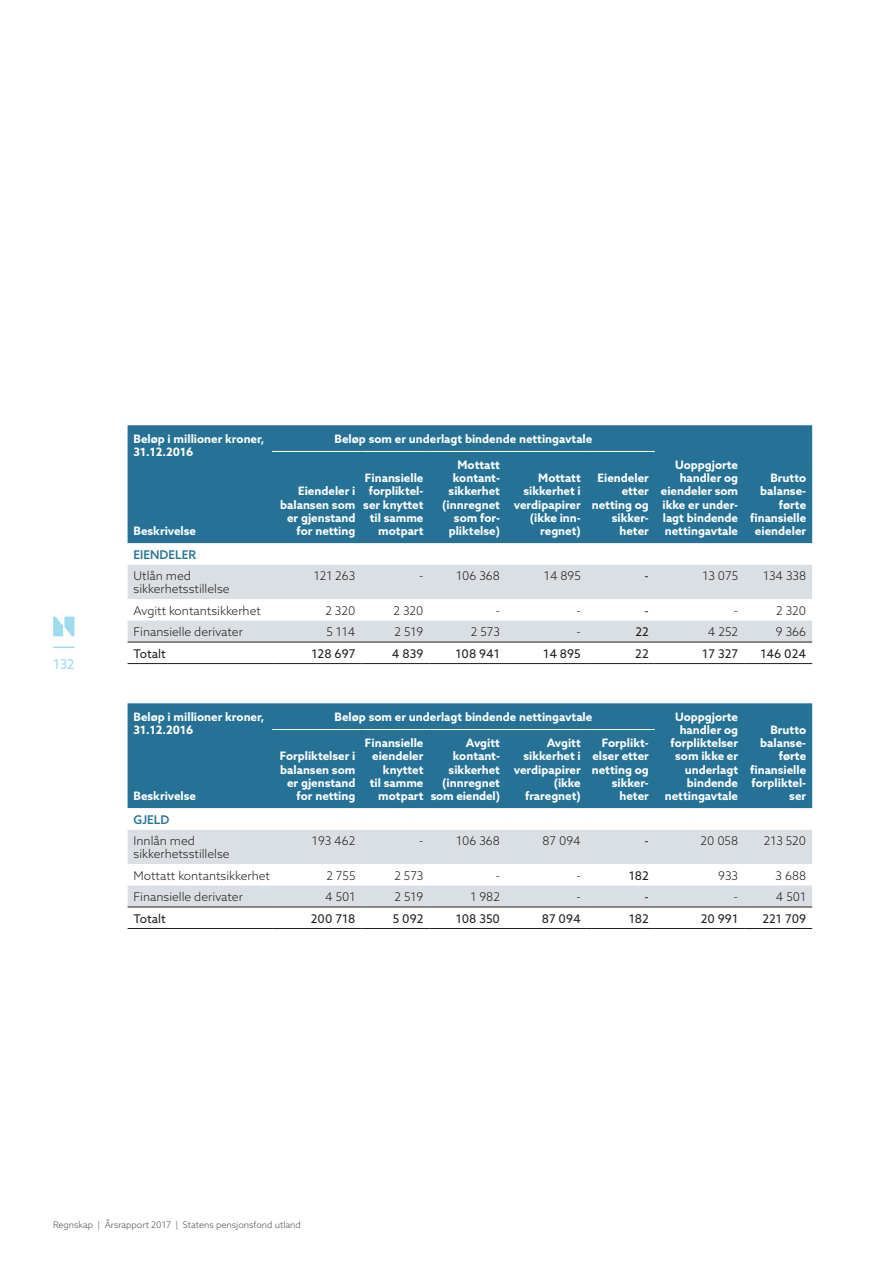
<style>
.page{position:relative;width:893px;height:1263px;background:#fff}
.page>*{position:absolute;margin:0;border:0;box-sizing:border-box;transform-origin:0 0}
.t1{font:13.5px "Azo Sans";color:#9edbee}
.t2{font:300 12px/12.8px "Azo Sans";color:#231f20}
.t3{font:12px "Azo Sans";color:#231f20}
.t4{font:500 12px "Azo Sans";color:#257296}
.t5{font:700 11.7px/13px "Azo Sans";color:#fff;text-align:right}
.t6{font:300 9px "Azo Sans";color:#4b4c4d}
</style>
<div class="page">
<div style="left:128px;top:425px;width:684px;height:118px;background:#257296"></div>
<svg style="left:128px;top:543px;width:684px;height:1px"></svg>
<svg style="left:128px;top:565px;width:684px;height:77px;fill:#dadfe4"></svg>
<hr style="left:128px;top:642px;width:144px;height:1px;background:#231f20">
<hr style="left:272px;top:642px;width:89px;height:1px;background:#231f20">
<hr style="left:361px;top:642px;width:68px;height:1px;background:#231f20">
<hr style="left:429px;top:642px;width:77px;height:1px;background:#231f20">
<hr style="left:506px;top:642px;width:81px;height:1px;background:#231f20">
<hr style="left:587px;top:642px;width:68px;height:1px;background:#231f20">
<hr style="left:655px;top:642px;width:89px;height:1px;background:#231f20">
<hr style="left:744px;top:642px;width:68px;height:1px;background:#231f20">
<hr style="left:272px;top:451px;width:89px;height:1px;background:#fff">
<hr style="left:361px;top:451px;width:68px;height:1px;background:#fff">
<hr style="left:429px;top:451px;width:77px;height:1px;background:#fff">
<hr style="left:506px;top:451px;width:81px;height:1px;background:#fff">
<hr style="left:587px;top:451px;width:68px;height:1px;background:#fff">
<hr style="left:272px;top:663px;width:89px;height:1px;background:#231f20">
<hr style="left:361px;top:663px;width:68px;height:1px;background:#231f20">
<hr style="left:429px;top:663px;width:77px;height:1px;background:#231f20">
<hr style="left:506px;top:663px;width:81px;height:1px;background:#231f20">
<hr style="left:587px;top:663px;width:68px;height:1px;background:#231f20">
<hr style="left:655px;top:663px;width:89px;height:1px;background:#231f20">
<hr style="left:744px;top:663px;width:68px;height:1px;background:#231f20">
<hr style="left:128px;top:663px;width:144px;height:1px;background:#231f20">
<div style="left:128px;top:703px;width:684px;height:105px;background:#257296"></div>
<svg style="left:128px;top:808px;width:684px;height:1px"></svg>
<svg style="left:128px;top:830px;width:684px;height:77px;fill:#dadfe4"></svg>
<hr style="left:128px;top:907px;width:144px;height:1px;background:#231f20">
<hr style="left:272px;top:907px;width:89px;height:1px;background:#231f20">
<hr style="left:361px;top:907px;width:68px;height:1px;background:#231f20">
<hr style="left:429px;top:907px;width:77px;height:1px;background:#231f20">
<hr style="left:506px;top:907px;width:81px;height:1px;background:#231f20">
<hr style="left:587px;top:907px;width:68px;height:1px;background:#231f20">
<hr style="left:655px;top:907px;width:89px;height:1px;background:#231f20">
<hr style="left:744px;top:907px;width:68px;height:1px;background:#231f20">
<hr style="left:272px;top:729px;width:89px;height:1px;background:#fff">
<hr style="left:361px;top:729px;width:68px;height:1px;background:#fff">
<hr style="left:429px;top:729px;width:77px;height:1px;background:#fff">
<hr style="left:506px;top:729px;width:81px;height:1px;background:#fff">
<hr style="left:587px;top:729px;width:68px;height:1px;background:#fff">
<hr style="left:272px;top:928px;width:89px;height:1px;background:#231f20">
<hr style="left:361px;top:928px;width:68px;height:1px;background:#231f20">
<hr style="left:429px;top:928px;width:77px;height:1px;background:#231f20">
<hr style="left:506px;top:928px;width:81px;height:1px;background:#231f20">
<hr style="left:587px;top:928px;width:68px;height:1px;background:#231f20">
<hr style="left:655px;top:928px;width:89px;height:1px;background:#231f20">
<hr style="left:744px;top:928px;width:68px;height:1px;background:#231f20">
<hr style="left:128px;top:928px;width:144px;height:1px;background:#231f20">
<hr style="left:53px;top:646px;width:21px;height:2px;background:#9edbee">
<svg style="left:53px;top:617px;width:21px;height:19px"></svg>
<p class="t1" style="left:53px;top:655px;width:23px">132</p>
<p class="t5" style="left:134px;top:432px;width:132px;text-align:left">Beløp i millioner kroner,<br>31.12.2016</p>
<p class="t5" style="left:134px;top:524px;width:64px">Beskrivelse</p>
<p class="t5" style="left:335px;top:432px;width:259px">Beløp som er underlagt bindende nettingavtale</p>
<p class="t5" style="left:280px;top:484px;width:77px">Eiendeler i balansen som er gjenstand for netting</p>
<p class="t5" style="left:363px;top:471px;width:62px">Finansielle forpliktel&shy;ser knyttet til samme motpart</p>
<p class="t5" style="left:442px;top:458px;width:59px">Mottatt kontant&shy;sikkerhet (innregnet som for&shy;pliktelse)</p>
<p class="t5" style="left:514px;top:471px;width:68px">Mottatt sikkerhet i verdipapirer (ikke inn&shy;regnet)</p>
<p class="t5" style="left:592px;top:471px;width:58px">Eiendeler etter netting og sikker&shy;heter</p>
<p class="t5" style="left:661px;top:458px;width:79px">Uoppgjorte handler og eiendeler som ikke er under&shy;lagt bindende nettingavtale</p>
<p class="t5" style="left:750px;top:471px;width:58px">Brutto balanse&shy;førte finansielle eiendeler</p>
<p class="t4" style="left:134px;top:547px;width:64px">EIENDELER</p>
<p class="t2" style="left:134px;top:569px;width:98px">Utlån med sikkerhetsstillelse</p>
<p class="t2" style="left:314px;top:569px;width:43px">121 263</p>
<p class="t2" style="left:419px;top:569px;width:6px">-</p>
<p class="t2" style="left:456px;top:569px;width:45px">106 368</p>
<p class="t2" style="left:544px;top:569px;width:38px">14 895</p>
<p class="t3" style="left:645px;top:568px;width:6px">-</p>
<p class="t2" style="left:702px;top:569px;width:37px">13 075</p>
<p class="t2" style="left:763px;top:569px;width:45px">134 338</p>
<p class="t2" style="left:134px;top:604px;width:129px">Avgitt kontantsikkerhet</p>
<p class="t2" style="left:325px;top:604px;width:32px">2 320</p>
<p class="t2" style="left:393px;top:604px;width:32px">2 320</p>
<p class="t2" style="left:496px;top:604px;width:6px">-</p>
<p class="t2" style="left:576px;top:604px;width:6px">-</p>
<p class="t3" style="left:645px;top:602px;width:6px">-</p>
<p class="t2" style="left:734px;top:604px;width:6px">-</p>
<p class="t2" style="left:776px;top:604px;width:32px">2 320</p>
<p class="t2" style="left:134px;top:625px;width:111px">Finansielle derivater</p>
<p class="t2" style="left:326px;top:625px;width:30px">5 114</p>
<p class="t2" style="left:395px;top:625px;width:30px">2 519</p>
<p class="t2" style="left:471px;top:625px;width:31px">2 573</p>
<p class="t2" style="left:576px;top:625px;width:6px">-</p>
<p class="t3" style="left:635px;top:624px;width:15px">22</p>
<p class="t2" style="left:708px;top:625px;width:32px">4 252</p>
<p class="t2" style="left:776px;top:625px;width:32px">9 366</p>
<p class="t3" style="left:134px;top:645px;width:34px">Totalt</p>
<p class="t3" style="left:311px;top:645px;width:45px">128 697</p>
<p class="t3" style="left:392px;top:645px;width:33px">4 839</p>
<p class="t3" style="left:455px;top:645px;width:46px">108 941</p>
<p class="t3" style="left:543px;top:645px;width:39px">14 895</p>
<p class="t3" style="left:635px;top:645px;width:15px">22</p>
<p class="t3" style="left:702px;top:645px;width:37px">17 327</p>
<p class="t3" style="left:760px;top:645px;width:47px">146 024</p>
<p class="t5" style="left:134px;top:710px;width:132px;text-align:left">Beløp i millioner kroner,<br>31.12.2016</p>
<p class="t5" style="left:134px;top:789px;width:64px">Beskrivelse</p>
<p class="t5" style="left:335px;top:710px;width:259px">Beløp som er underlagt bindende nettingavtale</p>
<p class="t5" style="left:665px;top:710px;width:75px">Uoppgjorte handler og forpliktelser som ikke er underlagt bindende nettingavtale</p>
<p class="t5" style="left:365px;top:736px;width:60px">Finansielle eiendeler knyttet<br>til samme motpart</p>
<p class="t5" style="left:431px;top:736px;width:71px">Avgitt kontant&shy;sikkerhet (innregnet som eiendel)</p>
<p class="t5" style="left:514px;top:736px;width:68px">Avgitt sikkerhet i verdipapirer (ikke fraregnet)</p>
<p class="t5" style="left:592px;top:736px;width:58px">Forplikt&shy;elser etter netting og sikker&shy;heter</p>
<p class="t5" style="left:280px;top:749px;width:77px">Forpliktelser i balansen som er gjenstand for netting</p>
<p class="t5" style="left:750px;top:723px;width:58px">Brutto balanse&shy;førte finansielle forpliktel&shy;ser</p>
<p class="t4" style="left:134px;top:811px;width:37px">GJELD</p>
<p class="t2" style="left:134px;top:834px;width:98px">Innlån med sikkerhetsstillelse</p>
<p class="t2" style="left:312px;top:834px;width:45px">193 462</p>
<p class="t2" style="left:419px;top:834px;width:6px">-</p>
<p class="t2" style="left:456px;top:834px;width:45px">106 368</p>
<p class="t2" style="left:543px;top:834px;width:40px">87 094</p>
<p class="t3" style="left:645px;top:833px;width:6px">-</p>
<p class="t2" style="left:700px;top:834px;width:39px">20 058</p>
<p class="t2" style="left:764px;top:834px;width:44px">213 520</p>
<p class="t2" style="left:134px;top:869px;width:138px">Mottatt kontantsikkerhet</p>
<p class="t2" style="left:326px;top:869px;width:31px">2 755</p>
<p class="t2" style="left:394px;top:869px;width:31px">2 573</p>
<p class="t2" style="left:496px;top:869px;width:6px">-</p>
<p class="t2" style="left:576px;top:869px;width:6px">-</p>
<p class="t3" style="left:629px;top:867px;width:22px">182</p>
<p class="t2" style="left:718px;top:869px;width:21px">933</p>
<p class="t2" style="left:776px;top:869px;width:32px">3 688</p>
<p class="t2" style="left:134px;top:890px;width:111px">Finansielle derivater</p>
<p class="t2" style="left:325px;top:890px;width:32px">4 501</p>
<p class="t2" style="left:395px;top:890px;width:30px">2 519</p>
<p class="t2" style="left:470px;top:890px;width:31px">1 982</p>
<p class="t2" style="left:576px;top:890px;width:6px">-</p>
<p class="t3" style="left:645px;top:889px;width:6px">-</p>
<p class="t2" style="left:734px;top:890px;width:6px">-</p>
<p class="t2" style="left:776px;top:890px;width:32px">4 501</p>
<p class="t3" style="left:134px;top:910px;width:34px">Totalt</p>
<p class="t3" style="left:311px;top:910px;width:46px">200 718</p>
<p class="t3" style="left:393px;top:910px;width:32px">5 092</p>
<p class="t3" style="left:456px;top:910px;width:46px">108 350</p>
<p class="t3" style="left:542px;top:910px;width:40px">87 094</p>
<p class="t3" style="left:629px;top:910px;width:22px">182</p>
<p class="t3" style="left:701px;top:910px;width:39px">20 991</p>
<p class="t3" style="left:762px;top:910px;width:45px">221 709</p>
<p class="t6" style="left:53px;top:1219px;width:249px">Regnskap | Årsrapport 2017 | Statens pensjonsfond utland</p>
</div>
